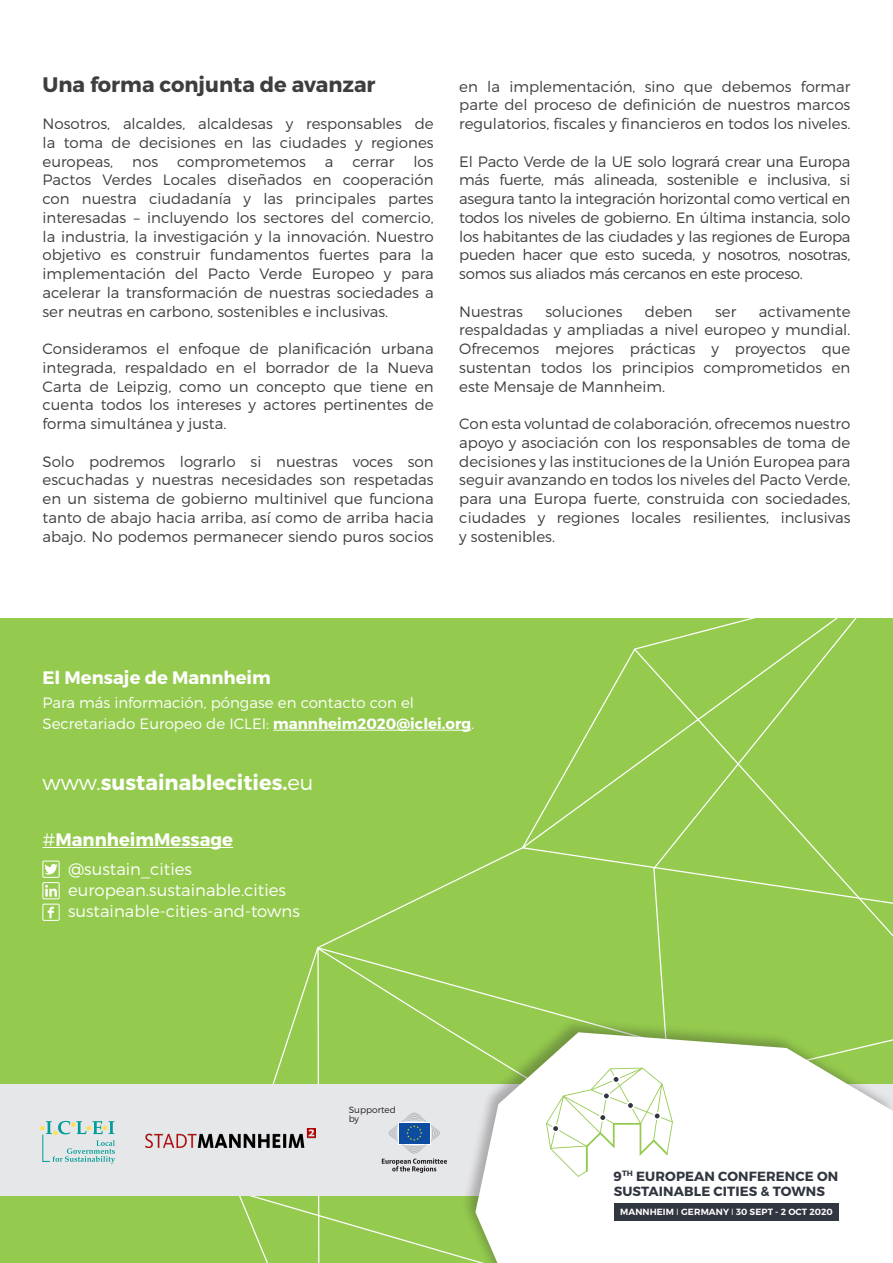
<style>
.page{position:relative;width:893px;height:1263px;background:#fff}
.page>*{position:absolute;margin:0;border:0;box-sizing:border-box;transform-origin:0 0}
.Fließtext{font:700 21px "Montserrat";color:#3e3e3f}
.Title_Headline_light{font:700 21px "Montserrat";color:#fff}
.Fließtext-2{font:700 18px "Montserrat";color:#fff}
.Fließtext-3{font:300 16.5px "Montserrat";color:#fff}
.Fließtext-4{font:300 15px/18.8px "Montserrat";color:#3e3e3f;text-align:justify}
.Fließtext-5{font:300 15px/21px "Montserrat";color:#fff}
.t1{font:700 13.35px/15.6px "Montserrat";letter-spacing:.01em;color:#323640}
.t2{font:600 9px "Montserrat";letter-spacing:.01em;color:#fff}
.Fließtext-6{font:300 9px "Montserrat";color:#231f20}
.s1{font-weight:700}
.s2{font-weight:300}
</style>
<div class="page">
<div style="left:0;top:619px;width:893px;height:644px;background:#94ca4e"></div>
<svg style="left:237px;top:618px;width:656px;height:645px"></svg>
<svg style="left:633px;top:648px;width:260px;height:369px"></svg>
<svg style="left:317px;top:946px;width:446px;height:126px"></svg>
<hr style="left:43px;top:847px;width:190px;height:1px;background:#fff">
<div style="left:0;top:1084px;width:893px;height:112px;background:#e6e7e9"></div>
<div style="left:460px;top:1017px;width:433px;height:246px;background:#231f20;opacity:.3"></div>
<svg style="left:475px;top:1032px;width:418px;height:231px;background:#edf4e5"></svg>
<div style="left:43px;top:904px;width:17px;height:17px;border:1px solid #fff"></div>
<div style="left:43px;top:882px;width:17px;height:17px;border:1px solid #fff"></div>
<svg style="left:45px;top:885px;width:12px;height:12px"></svg>
<div style="left:43px;top:861px;width:17px;height:17px;border:1px solid #fff"></div>
<svg style="left:44px;top:864px;width:14px;height:10px"></svg>
<svg style="left:48px;top:907px;width:6px;height:11px"></svg>
<svg style="left:546px;top:1067px;width:127px;height:110px;background:#f5f9f0"></svg>
<div style="left:614px;top:1203px;width:225px;height:17px;background:#323640"></div>
<svg style="left:40px;top:1121px;width:75px;height:43px"></svg>
<img style="left:146px;top:1129px;width:169px;height:18px">
<svg style="left:382px;top:1113px;width:65px;height:60px"></svg>
<p class="Fließtext" style="left:43px;top:71px;width:335px">Una forma conjunta de avanzar</p>
<p class="Fließtext-4" style="left:43px;top:114px;width:393px">Nosotros, alcaldes, alcaldesas y responsables de la toma de decisiones en las ciudades y regiones europeas,</p>
<p class="Fließtext-4" style="left:43px;top:152px;width:393px;text-indent:371px">los Pactos Verdes Locales diseñados en cooperación con nuestra ciudadanía y las principales partes interesadas – incluyendo los sectores del comercio, la industria, la investigación y la innovación. Nuestro objetivo es construir fundamentos fuertes para la implementación del Pacto Verde Europeo y para acelerar la transformación de nuestras sociedades a ser neutras en carbono, sostenibles e inclusivas.</p>
<p class="Fließtext-4" style="left:43px;top:339px;width:393px">Consideramos el enfoque de planificación urbana integrada, respaldado en el borrador de la Nueva Carta de Leipzig, como un concepto que tiene en cuenta todos los intereses y actores pertinentes de forma simultánea y justa.</p>
<p class="Fließtext-4" style="left:43px;top:452px;width:393px">Solo podremos lograrlo si nuestras voces son escuchadas y nuestras necesidades son respetadas en un sistema de gobierno multinivel que funciona tanto de abajo hacia arriba, así como de arriba hacia abajo. No podemos permanecer siendo puros socios</p>
<p class="Fließtext-4" style="left:132px;top:152px;width:27px">nos</p>
<p class="Fließtext-4" style="left:177px;top:152px;width:130px">comprometemos</p>
<p class="Fließtext-4" style="left:325px;top:152px;width:10px">a</p>
<p class="Fließtext-4" style="left:353px;top:152px;width:43px">cerrar</p>
<p class="Fließtext-4" style="left:459px;top:77px;width:393px">en la implementación, sino que debemos formar parte del proceso de definición de nuestros marcos regulatorios, fiscales y financieros en todos los niveles.</p>
<p class="Fließtext-4" style="left:459px;top:152px;width:393px">El Pacto Verde de la UE solo logrará crear una Europa más fuerte, más alineada, sostenible e inclusiva, si asegura tanto la integración horizontal como vertical en todos los niveles de gobierno. En última instancia, solo los habitantes de las ciudades y las regiones de Europa pueden hacer que esto suceda, y nosotros, nosotras, somos sus aliados más cercanos en este proceso.</p>
<p class="Fließtext-4" style="left:459px;top:302px;width:65px">Nuestras</p>
<p class="Fließtext-4" style="left:545px;top:302px;width:79px">soluciones</p>
<p class="Fließtext-4" style="left:645px;top:302px;width:49px">deben</p>
<p class="Fließtext-4" style="left:715px;top:302px;width:23px">ser</p>
<p class="Fließtext-4" style="left:459px;top:302px;width:393px;text-indent:299px">activamente respaldadas y ampliadas a nivel europeo y mundial.<br>Ofrecemos mejores prácticas y proyectos que sustentan todos los principios comprometidos en este Mensaje de Mannheim.</p>
<p class="Fließtext-4" style="left:459px;top:414px;width:393px">Con esta voluntad de colaboración, ofrecemos nuestro apoyo y asociación con los responsables de toma de decisiones y las instituciones de la Unión Europea para seguir avanzando en todos los niveles del Pacto Verde, para una Europa fuerte, construida con sociedades, ciudades y regiones locales resilientes, inclusivas y sostenibles.</p>
<p class="Fließtext-2" style="left:43px;top:666px;width:230px">El Mensaje de Mannheim</p>
<p class="Fließtext-5" style="left:43px;top:692px;width:433px">Para más información, póngase en contacto con el<br>Secretariado Europeo de ICLEI: <span class="s1">mannheim2020@iclei.org</span>.</p>
<p class="Title_Headline_light" style="left:43px;top:769px;width:272px"><span class="s2">www.</span>sustainablecities.<span class="s2">eu</span></p>
<p class="Fließtext-2" style="left:43px;top:828px;width:192px"><span class="s2">#</span>MannheimMessage</p>
<p class="Fließtext-3" style="left:68px;top:859px;width:125px">@sustain_cities</p>
<p class="Fließtext-3" style="left:68px;top:880px;width:219px">european.sustainable.cities</p>
<p class="Fließtext-3" style="left:68px;top:901px;width:233px">sustainable-cities-and-towns</p>
<p class="Fließtext-6" style="left:349px;top:1104px;width:49px">Supported</p>
<p class="Fließtext-6" style="left:349px;top:1113px;width:12px">by</p>
<p class="t1" style="left:614px;top:1168px;width:226px">9<sup>TH</sup> EUROPEAN CONFERENCE ON<br>SUSTAINABLE CITIES &amp; TOWNS</p>
<p class="t2" style="left:620px;top:1206px;width:214px">MANNHEIM <span class="s2">I</span> GERMANY <span class="s2">I</span> 30 SEPT - 2 OCT 2020</p>
</div>
